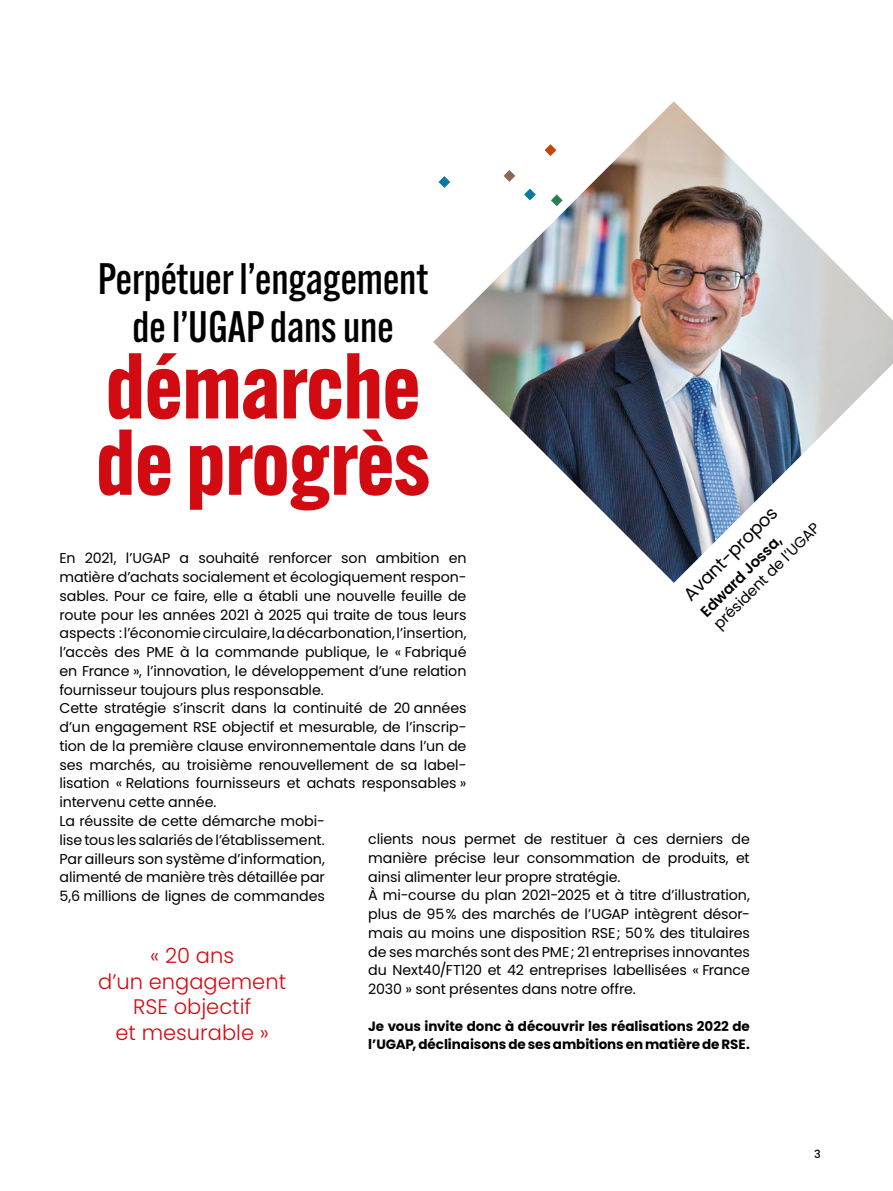
<style>
.page{position:relative;width:893px;height:1191px;background:#fff}
.page>*{position:absolute;margin:0;border:0;box-sizing:border-box;transform-origin:0 0}
.t1{font:700 91.2px/76.3px "Alternate Gothic ATF";color:#d20a11}
.t2{font:500 43.05px/48.2px "Alternate Gothic ATF";color:#000;text-align:center}
.t3{font:300 21px/25.5px "Poppins";color:#d20a11;text-align:center}
.t4{font:18px "Poppins";color:#000}
.t5{font:15px "Poppins";color:#000}
.t6{font:600 15px "Poppins";color:#000}
.t7{font:14.25px/18.8px "Poppins";letter-spacing:-.01em;color:#000}
.t8{font:700 13.5px/18px "Poppins";letter-spacing:-.005em;color:#000}
.t9{font:500 11.25px "Poppins";color:#000}
</style>
<div class="page">
<img style="left:433px;top:101px;width:460px;height:482px">
<h2 class="t2" style="left:98px;top:254px;width:332px">Perpétuer l’engagement de l’UGAP dans une</h2>
<h1 class="t1" style="left:96px;top:347px;width:335px">démarche de progrès</h1>
<p class="t4" style="left:679px;top:590px;width:125px;rotate:-45deg">Avant-propos</p>
<p class="t5" style="left:710px;top:620px;width:145px;rotate:-45deg">président de l’UGAP</p>
<p class="t6" style="left:697px;top:607px;width:109px;rotate:-45deg">Edward Jossa,</p>
<p class="t7" style="left:60px;top:549px;width:409px">En 2021, l’UGAP a souhaité renforcer son ambition en matière d’achats socialement et écologiquement respon&shy;sables. Pour ce faire, elle a établi une nouvelle feuille de route pour les années 2021 à 2025 qui traite de tous leurs aspects : l’économie circulaire, la décarbonation, l’insertion, l’accès des PME à la commande publique, le « Fabriqué en France », l’innovation, le développement d’une relation fournisseur toujours plus responsable.<br>Cette stratégie s’inscrit dans la continuité de 20 années d’un engagement RSE objectif et mesurable, de l’inscrip&shy;tion de la première clause environnementale dans l’un de ses marchés, au troisième renouvellement de sa label&shy;lisation « Relations fournisseurs et achats responsables » intervenu cette année.<br>La réussite de cette démarche mobi-<br>lise tous les salariés de l’établissement.<br>Par ailleurs son système d’information,<br>alimenté de manière très détaillée par<br>5,6 millions de lignes de commandes</p>
<p class="t7" style="left:368px;top:829px;width:383px">clients nous permet de restituer à ces derniers de manière précise leur consommation de produits, et ainsi alimenter leur propre stratégie.<br>À mi-course du plan 2021-2025 et à titre d’illustration, plus de 95% des marchés de l’UGAP intègrent désor&shy;mais au moins une disposition RSE; 50% des titulaires de ses marchés sont des PME; 21 entreprises innovantes du Next40/FT120 et 42 entreprises labellisées « France 2030 » sont présentes dans notre offre.</p>
<p class="t8" style="left:368px;top:1017px;width:383px">Je vous invite donc à découvrir les réalisations 2022 de l’UGAP, déclinaisons de ses ambitions en matière de RSE.</p>
<h3 class="t3" style="left:98px;top:943px;width:189px">« 20 ans<br>d’un engagement<br>RSE objectif<br>et mesurable »</h3>
<p class="t9" style="left:814px;top:1147px;width:8px">3</p>
</div>
